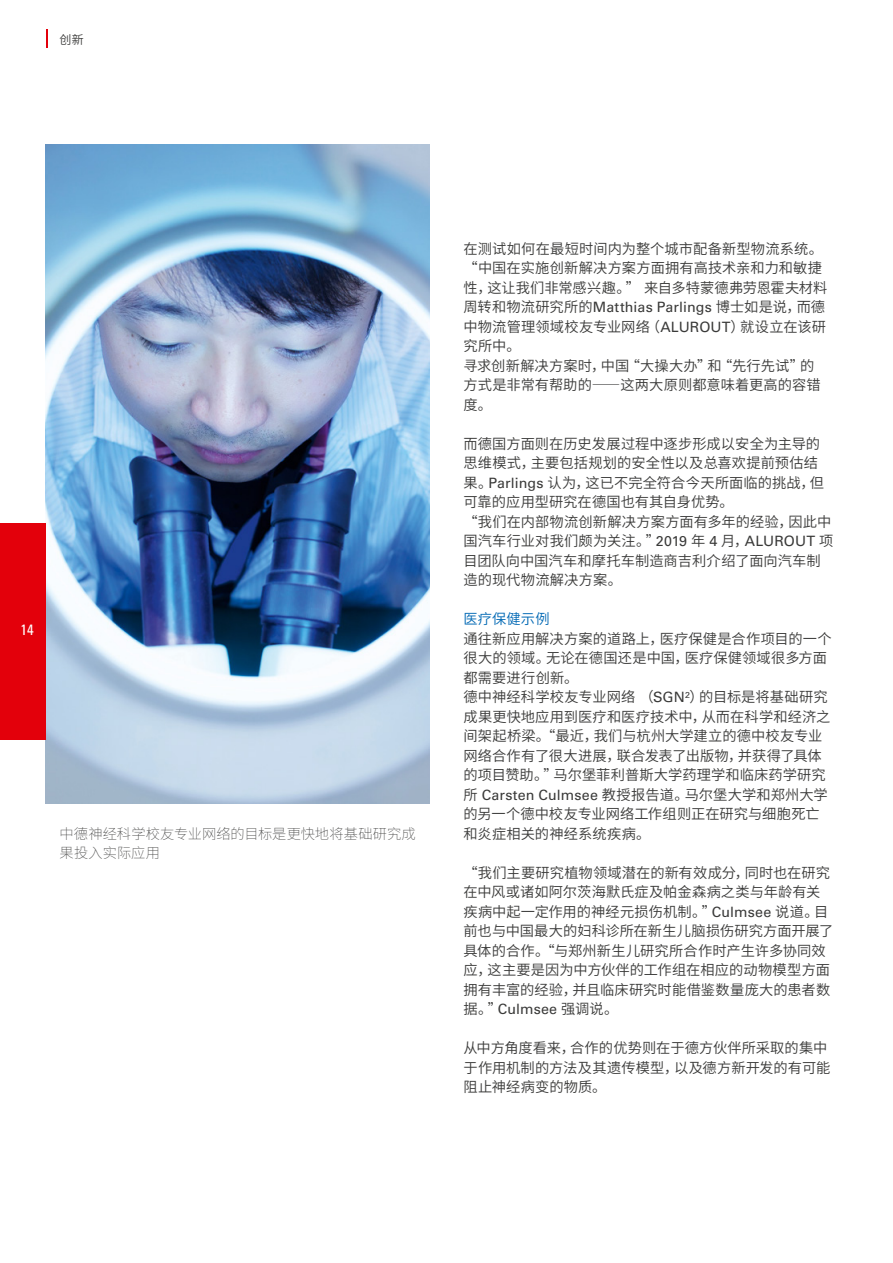
<style>
.page{position:relative;width:893px;height:1263px;background:#fff}
.page>*{position:absolute;margin:0;border:0;box-sizing:border-box;transform-origin:0 0}
.t1{font:condensed 15px "Univers LT Std";color:#fff}
.t2{font:14.25px/19.5px "Source Han Sans CN";letter-spacing:.005em;color:#3a3a39}
.t3{font:200 14.25px/19.5px "Source Han Sans CN";letter-spacing:.005em;color:#3a3a39}
.t4{font:14.25px "Source Han Sans CN";letter-spacing:.01em;color:#0068b4}
.t5{font:12px "Source Han Sans CN";color:#3a3a39}
.s1{font-family:"Univers LT Std"}
</style>
<div class="page">
<svg style="left:47px;top:29px;width:1px;height:18px"></svg>
<img style="left:45px;top:145px;width:384px;height:659px">
<div style="left:0;top:523px;width:45px;height:216px;background:#e3000b"></div>
<p class="t5" style="left:60px;top:32px;width:26px">创新</p>
<p class="t1" style="left:20px;top:621px;width:15px">14</p>
<p class="t3" style="left:60px;top:824px;width:358px">中德神经科学校友专业网络的目标是更快地将基础研究成果投入实际应用</p>
<p class="t2" style="left:463px;top:239px;width:366px">在测试如何在最短时间内为整个城市配备新型物流系统。“中国在实施创新解决方案方面拥有高技术亲和力和敏捷性，这让我们非常感兴趣。” 来自多特蒙德弗劳恩霍夫材料周转和物流研究所的<span class="s1">Matthias Parlings</span> 博士如是说，而德中物流管理领域校友专业网络（<span class="s1">ALUROUT</span>）就设立在该研究所中。<br>寻求创新解决方案时，中国“大操大办”和“先行先试”的方式是非常有帮助的——这两大原则都意味着更高的容错度。</p>
<p class="t2" style="left:463px;top:434px;width:371px">而德国方面则在历史发展过程中逐步形成以安全为主导的思维模式，主要包括规划的安全性以及总喜欢提前预估结果。<span class="s1">Parlings</span> 认为，这已不完全符合今天所面临的挑战，但可靠的应用型研究在德国也有其自身优势。<br>“我们在内部物流创新解决方案方面有多年的经验，因此中国汽车行业对我们颇为关注。”<span class="s1">2019</span> 年 <span class="s1">4</span> 月，<span class="s1">ALUROUT</span> 项目团队向中国汽车和摩托车制造商吉利介绍了面向汽车制造的现代物流解决方案。</p>
<p class="t4" style="left:463px;top:611px;width:88px">医疗保健示例</p>
<p class="t2" style="left:463px;top:629px;width:370px">通往新应用解决方案的道路上，医疗保健是合作项目的一个很大的领域。无论在德国还是中国，医疗保健领域很多方面都需要进行创新。<br>德中神经科学校友专业网络（<span class="s1">SGN²</span>）的目标是将基础研究成果更快地应用到医疗和医疗技术中，从而在科学和经济之间架起桥梁。“最近，我们与杭州大学建立的德中校友专业网络合作有了很大进展，联合发表了出版物，并获得了具体的项目赞助。”马尔堡菲利普斯大学药理学和临床药学研究所 <span class="s1">Carsten Culmsee</span> 教授报告道。马尔堡大学和郑州大学的另一个德中校友专业网络工作组则正在研究与细胞死亡和炎症相关的神经系统疾病。</p>
<p class="t2" style="left:463px;top:863px;width:371px">“我们主要研究植物领域潜在的新有效成分，同时也在研究在中风或诸如阿尔茨海默氏症及帕金森病之类与年龄有关疾病中起一定作用的神经元损伤机制。”<span class="s1">Culmsee</span> 说道。目前也与中国最大的妇科诊所在新生儿脑损伤研究方面开展了具体的合作。“与郑州新生儿研究所合作时产生许多协同效应，这主要是因为中方伙伴的工作组在相应的动物模型方面拥有丰富的经验，并且临床研究时能借鉴数量庞大的患者数据。”<span class="s1">Culmsee</span> 强调说。</p>
<p class="t2" style="left:463px;top:1038px;width:369px">从中方角度看来，合作的优势则在于德方伙伴所采取的集中于作用机制的方法及其遗传模型，以及德方新开发的有可能阻止神经病变的物质。</p>
</div>
